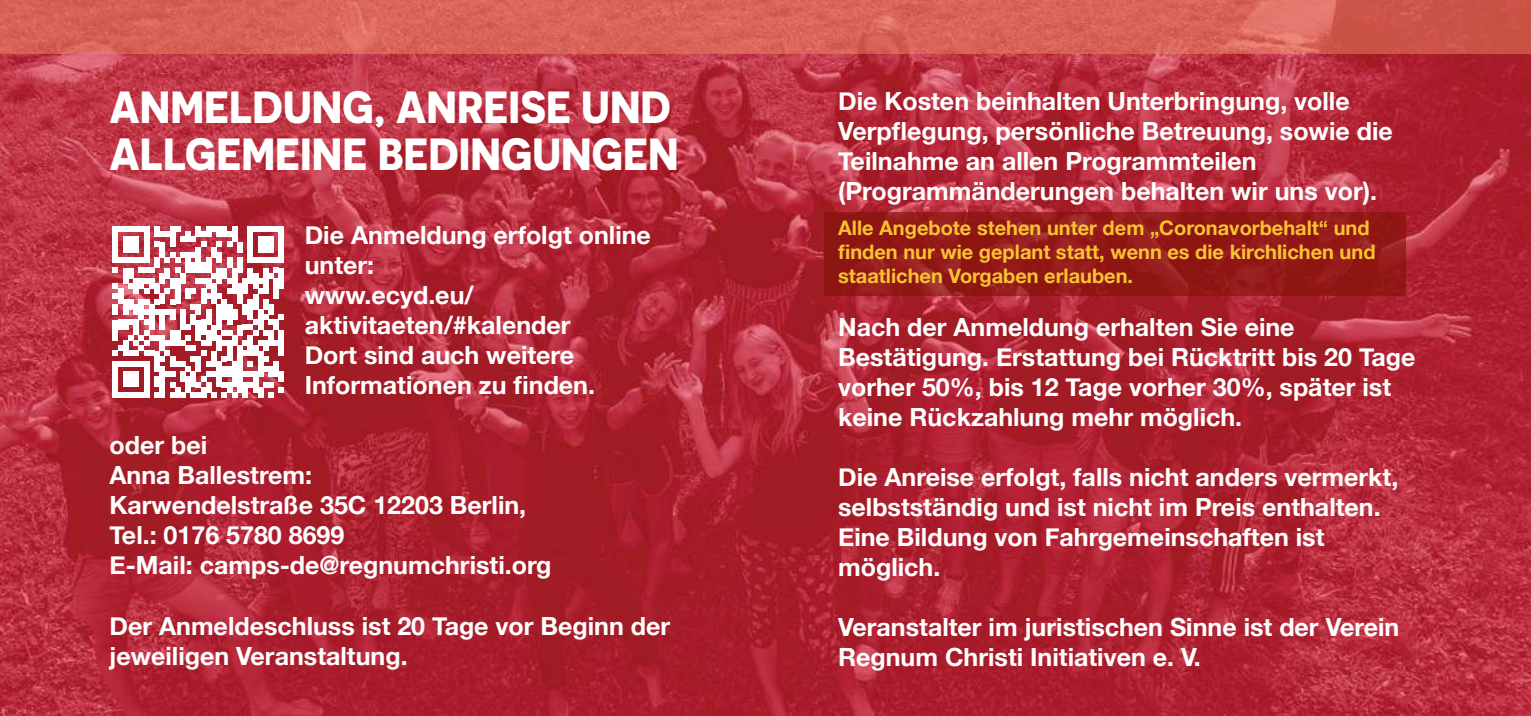
<style>
.page{position:relative;width:1531px;height:716px;background:#fff}
.page>*{position:absolute;margin:0;border:0;box-sizing:border-box;transform-origin:0 0}
.t1{font:700 45px/47.5px "Novecentosans";color:#fff}
.t2{font:700 25px/30px "Helvetica Neue";color:#fff}
.t3{font:700 20px/24px "Helvetica Neue";color:#f9c330}
</style>
<div class="page">
<img style="left:0;top:54px;width:1531px;height:662px">
<svg style="left:824px;top:213px;width:581px;height:83px;background:#921917"></svg>
<svg style="left:0;top:0;width:1531px;height:54px;background:#d76157"></svg>
<svg style="left:113px;top:226px;width:171px;height:171px"></svg>
<h1 class="t1" style="left:109px;top:82px;width:571px">ANMELDUNG, ANREISE UND<br>ALLGEMEINE BEDINGUNGEN</h1>
<p class="t2" style="left:305px;top:221px;width:348px">Die Anmeldung erfolgt online unter:<br>www.ecyd.eu/ aktivitaeten/#kalender<br>Dort sind auch weitere<br>Informationen zu finden.</p>
<p class="t2" style="left:109px;top:431px;width:443px">oder bei<br>Anna Ballestrem:<br>Karwendelstraße 35C 12203 Berlin,<br>Tel.: 0176 5780 8699<br>E-Mail: camps-de@regnumchristi.org</p>
<p class="t2" style="left:109px;top:611px;width:562px">Der Anmeldeschluss ist 20 Tage vor Beginn der jeweiligen Veranstaltung.</p>
<p class="t2" style="left:838px;top:87px;width:556px">Die Kosten beinhalten Unterbringung, volle Verpflegung, persönliche Betreuung, sowie die Teilnahme an allen Programmteilen (Programmänderungen behalten wir uns vor).</p>
<p class="t3" style="left:838px;top:217px;width:539px">Alle Angebote stehen unter dem „Coronavorbehalt“ und finden nur wie geplant statt, wenn es die kirchlichen und staatlichen Vorgaben erlauben.</p>
<p class="t2" style="left:838px;top:312px;width:579px">Nach der Anmeldung erhalten Sie eine Bestätigung. Erstattung bei Rücktritt bis 20 Tage vorher 50%, bis 12 Tage vorher 30%, später ist keine Rückzahlung mehr möglich.</p>
<p class="t2" style="left:838px;top:462px;width:562px">Die Anreise erfolgt, falls nicht anders vermerkt, selbstständig und ist nicht im Preis enthalten.<br>Eine Bildung von Fahrgemeinschaften ist möglich.</p>
<p class="t2" style="left:838px;top:612px;width:563px">Veranstalter im juristischen Sinne ist der Verein<br>Regnum Christi Initiativen e. V.</p>
</div>
